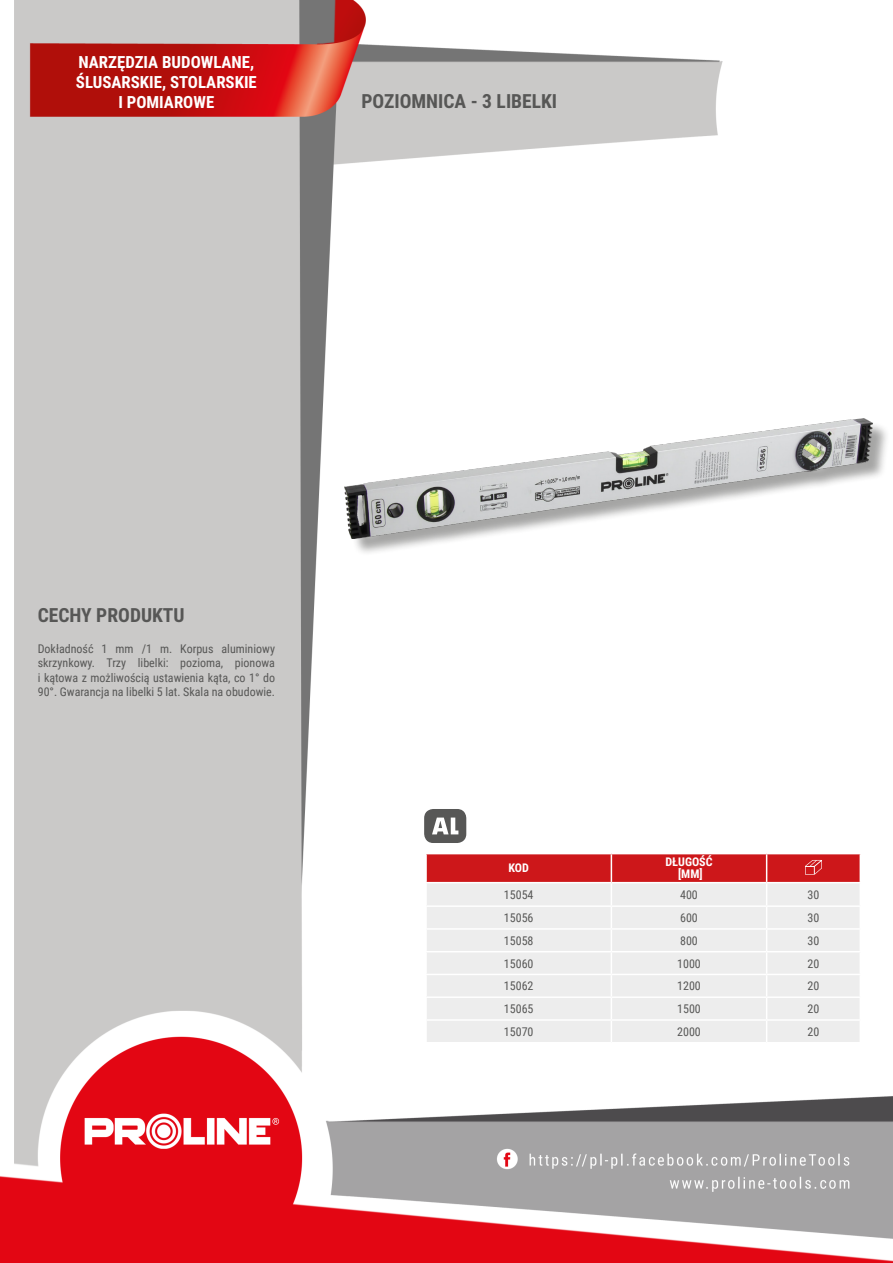
<style>
.page{position:relative;width:893px;height:1263px;background:#fff}
.page>*{position:absolute;margin:0;border:0;box-sizing:border-box;transform-origin:0 0}
.Lewo_bez_dzielenia{font:700 19.5px "Roboto Condensed";color:#575756}
.MateriaĹ__CECHY{font:700 19.5px "Roboto Condensed";color:#575756}
.NagĹ_Ăłwek{font:700 16.8px/20.1px "Roboto Condensed";color:#fff;text-align:center}
.Opisy{font:12px/14.4px "Roboto Condensed";color:#575756;text-align:justify}
.Center{font:12px "Roboto Condensed";color:#575756}
.Indeks{font:12px "Roboto Condensed";color:#575756}
.Ĺšrodek_bez_dzieleni{font:700 12px "Roboto Condensed";color:#fff}
.Ĺšrodek__wymuszenie{font:700 12px "Roboto Condensed";color:#fff}
.Tabelka_nagĹ_Ăłwek{font:700 12px "Roboto Condensed";color:#fff}
</style>
<div class="page">
<img style="left:0;top:0;width:893px;height:1263px">
<div style="left:348px;top:421px;width:542px;height:136px;background:#1d1d1b;opacity:.4"></div>
<img style="left:345px;top:419px;width:527px;height:120px">
<hr style="left:425px;top:854px;width:2px;height:28px;background:#fff">
<hr style="left:425px;top:883px;width:2px;height:22px;background:#fff">
<hr style="left:425px;top:907px;width:2px;height:21px;background:#fff">
<hr style="left:425px;top:930px;width:2px;height:21px;background:#fff">
<hr style="left:425px;top:952px;width:2px;height:22px;background:#fff">
<hr style="left:425px;top:975px;width:2px;height:21px;background:#fff">
<hr style="left:425px;top:998px;width:2px;height:21px;background:#fff">
<hr style="left:425px;top:1021px;width:2px;height:21px;background:#fff">
<hr style="left:425px;top:853px;width:186px;height:1px;background:#fff">
<hr style="left:425px;top:882px;width:186px;height:1px;background:#fff">
<hr style="left:425px;top:905px;width:186px;height:2px;background:#fff">
<hr style="left:425px;top:928px;width:186px;height:2px;background:#fff">
<hr style="left:425px;top:951px;width:186px;height:1px;background:#fff">
<hr style="left:425px;top:974px;width:186px;height:1px;background:#fff">
<hr style="left:425px;top:996px;width:186px;height:2px;background:#fff">
<hr style="left:425px;top:1019px;width:186px;height:2px;background:#fff">
<hr style="left:425px;top:1042px;width:186px;height:1px;background:#fff">
<hr style="left:611px;top:1042px;width:156px;height:1px;background:#fff">
<hr style="left:767px;top:1042px;width:94px;height:1px;background:#fff">
<svg style="left:426px;top:853px;width:435px;height:189px;background:#ead0d1"></svg>
<div style="left:425px;top:810px;width:41px;height:32px;background:#575756;border-radius:8px"></div>
<div style="left:424px;top:809px;width:42px;height:34px;border:1px solid #575756;border-radius:8px"></div>
<svg style="left:432px;top:817px;width:26px;height:17px"></svg>
<p class="NagĹ_Ăłwek" style="left:76px;top:51px;width:182px">NARZĘDZIA BUDOWLANE,<br>ŚLUSARSKIE, STOLARSKIE<br>I POMIAROWE</p>
<p class="Lewo_bez_dzielenia" style="left:361px;top:88px;width:197px">POZIOMNICA - 3 LIBELKI</p>
<p class="MateriaĹ__CECHY" style="left:38px;top:601px;width:148px">CECHY PRODUKTU</p>
<p class="Opisy" style="left:38px;top:641px;width:239px">Dokładność 1 mm /1 m. Korpus aluminiowy skrzynkowy. Trzy libelki: pozioma, pionowa i kątowa z możliwością ustawienia kąta, co 1° do 90°. Gwarancja na libelki 5 lat. Skala na obudowie.</p>
<p class="Tabelka_nagĹ_Ăłwek" style="left:508px;top:860px;width:22px">KOD</p>
<p class="Ĺšrodek_bez_dzieleni" style="left:665px;top:854px;width:49px">DŁUGOŚĆ</p>
<p class="Ĺšrodek__wymuszenie" style="left:678px;top:866px;width:26px">[MM]</p>
<p class="Indeks" style="left:504px;top:886px;width:31px">15054</p>
<p class="Center" style="left:680px;top:886px;width:19px">400</p>
<p class="Center" style="left:807px;top:886px;width:13px">30</p>
<p class="Indeks" style="left:504px;top:909px;width:31px">15056</p>
<p class="Center" style="left:680px;top:909px;width:19px">600</p>
<p class="Center" style="left:807px;top:909px;width:13px">30</p>
<p class="Indeks" style="left:504px;top:932px;width:31px">15058</p>
<p class="Center" style="left:680px;top:932px;width:19px">800</p>
<p class="Center" style="left:807px;top:932px;width:13px">30</p>
<p class="Indeks" style="left:504px;top:955px;width:31px">15060</p>
<p class="Center" style="left:677px;top:955px;width:25px">1000</p>
<p class="Center" style="left:807px;top:955px;width:13px">20</p>
<p class="Indeks" style="left:504px;top:978px;width:31px">15062</p>
<p class="Center" style="left:677px;top:978px;width:25px">1200</p>
<p class="Center" style="left:807px;top:978px;width:13px">20</p>
<p class="Indeks" style="left:504px;top:1000px;width:31px">15065</p>
<p class="Center" style="left:677px;top:1000px;width:25px">1500</p>
<p class="Center" style="left:807px;top:1000px;width:13px">20</p>
<p class="Indeks" style="left:504px;top:1023px;width:31px">15070</p>
<p class="Center" style="left:677px;top:1023px;width:25px">2000</p>
<p class="Center" style="left:807px;top:1023px;width:13px">20</p>
</div>
